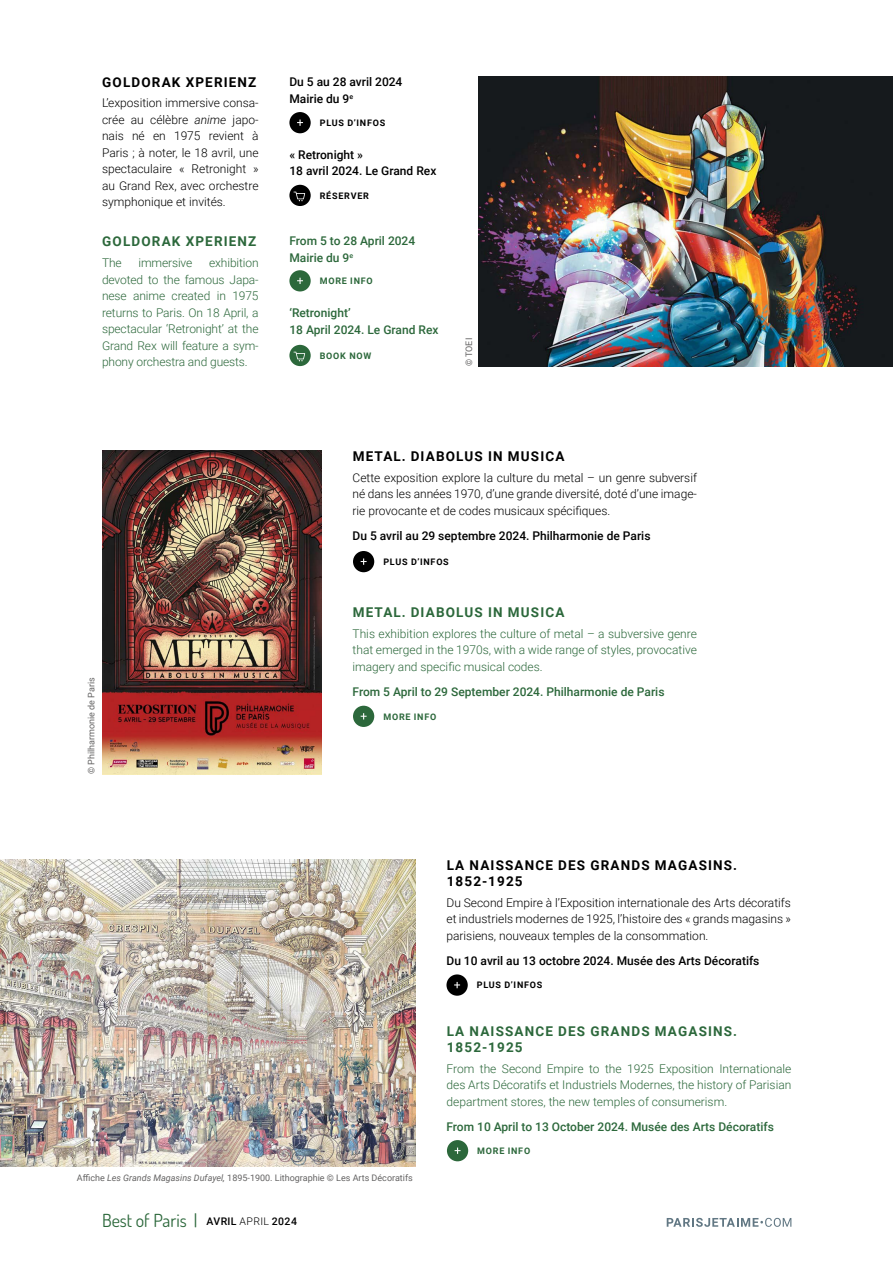
<style>
.page{position:relative;width:893px;height:1263px;background:#fff}
.page>*{position:absolute;margin:0;border:0;box-sizing:border-box;transform-origin:0 0}
.t1{font:18px "Dosis";color:#2c683b}
.t2{font:700 13.5px/16.5px "Roboto";letter-spacing:.085em;color:#000}
.t3{font:700 13.5px/16.5px "Roboto";letter-spacing:.085em;color:#2c683b}
.t4{font:300 12px/16.5px "Roboto";color:#000;text-align:justify}
.t5{font:300 12px/16.5px "Roboto";color:#2c683b;text-align:justify}
.t6{font:500 12px/16.5px "Roboto";color:#2c683b}
.t7{font:500 12px/16.5px "Roboto";color:#000}
.t8{font:9px "Roboto";color:#646363}
.t9{font:700 9px "Roboto";letter-spacing:.085em;color:#000}
.t10{font:700 9px "Roboto";letter-spacing:.085em;color:#2c683b}
.s1{font-style:italic}
.s2{font-family:"Roboto";font-weight:500;font-size:10.5px;color:#000}
.s3{font-family:"Roboto";font-weight:300;font-size:10.5px;color:#000}
</style>
<div class="page">
<svg style="left:667px;top:1218px;width:124px;height:9px"></svg>
<div style="left:353px;top:551px;width:21px;height:21px;background:#000;border-radius:50%"></div>
<svg style="left:361px;top:558px;width:6px;height:7px"></svg>
<div style="left:353px;top:706px;width:21px;height:21px;background:#2c683b;border-radius:50%"></div>
<svg style="left:361px;top:713px;width:6px;height:6px"></svg>
<img style="left:102px;top:451px;width:219px;height:323px">
<img style="left:478px;top:77px;width:415px;height:289px">
<img style="left:0;top:860px;width:415px;height:306px">
<div style="left:289px;top:270px;width:22px;height:21px;background:#2c683b;border-radius:50%"></div>
<svg style="left:297px;top:278px;width:6px;height:6px"></svg>
<div style="left:446px;top:974px;width:22px;height:22px;background:#000;border-radius:50%"></div>
<svg style="left:454px;top:982px;width:6px;height:6px"></svg>
<div style="left:447px;top:1140px;width:21px;height:21px;background:#2c683b;border-radius:50%"></div>
<svg style="left:455px;top:1147px;width:6px;height:7px"></svg>
<div style="left:289px;top:112px;width:22px;height:21px;background:#000;border-radius:50%"></div>
<svg style="left:297px;top:120px;width:6px;height:6px"></svg>
<div style="left:289px;top:185px;width:22px;height:21px;background:#000;border-radius:50%"></div>
<svg style="left:293px;top:192px;width:12px;height:9px"></svg>
<div style="left:289px;top:345px;width:22px;height:21px;background:#2c683b;border-radius:50%"></div>
<svg style="left:293px;top:352px;width:12px;height:9px"></svg>
<p class="t2" style="left:102px;top:73px;width:156px">GOLDORAK XPERIENZ</p>
<p class="t4" style="left:102px;top:94px;width:158px">L’exposition immersive consa&shy;crée au célèbre <span class="s1">anime</span> japo&shy;nais né en 1975 revient à Paris ; à noter, le 18 avril, une spectaculaire « Retronight » au Grand Rex, avec orchestre symphonique et invités.</p>
<p class="t3" style="left:102px;top:233px;width:156px">GOLDORAK XPERIENZ</p>
<p class="t5" style="left:102px;top:254px;width:21px">The</p>
<p class="t5" style="left:139px;top:254px;width:55px">immersive</p>
<p class="t5" style="left:102px;top:254px;width:158px;text-indent:107px">exhibition devoted to the famous Japa&shy;nese anime created in 1975 returns to Paris. On 18 April, a spectacular ‘Retronight’ at the Grand Rex will feature a sym&shy;phony orchestra and guests.</p>
<p class="t7" style="left:289px;top:73px;width:115px">Du 5 au 28 avril 2024<br>Mairie du 9<sup>e</sup></p>
<p class="t9" style="left:320px;top:117px;width:67px">PLUS D’INFOS</p>
<p class="t7" style="left:289px;top:146px;width:148px">« Retronight »<br>18 avril 2024. Le Grand Rex</p>
<p class="t9" style="left:320px;top:189px;width:51px">RÉSERVER</p>
<p class="t6" style="left:289px;top:232px;width:127px">From 5 to 28 April 2024<br>Mairie du 9<sup>e</sup></p>
<p class="t10" style="left:320px;top:275px;width:54px">MORE INFO</p>
<p class="t6" style="left:289px;top:304px;width:151px">‘Retronight’<br>18 April 2024. Le Grand Rex</p>
<p class="t10" style="left:320px;top:349px;width:53px">BOOK NOW</p>
<p class="t8" style="left:462px;top:366px;width:30px;rotate:-90deg">© TOEI</p>
<p class="t8" style="left:85px;top:774px;width:98px;rotate:-90deg">© Philharmonie de Paris</p>
<p class="t2" style="left:353px;top:447px;width:213px">METAL. DIABOLUS IN MUSICA</p>
<p class="t4" style="left:353px;top:469px;width:346px">Cette exposition explore la culture du metal – un genre subversif né dans les années 1970, d’une grande diversité, doté d’une image&shy;rie provocante et de codes musicaux spécifiques.</p>
<p class="t7" style="left:353px;top:527px;width:299px">Du 5 avril au 29 septembre 2024. Philharmonie de Paris</p>
<p class="t9" style="left:383px;top:555px;width:67px">PLUS D’INFOS</p>
<p class="t3" style="left:353px;top:603px;width:213px">METAL. DIABOLUS IN MUSICA</p>
<p class="t5" style="left:353px;top:625px;width:346px">This exhibition explores the culture of metal – a subversive genre that emerged in the 1970s, with a wide range of styles, provocative imagery and specific musical codes.</p>
<p class="t6" style="left:353px;top:683px;width:313px">From 5 April to 29 September 2024. Philharmonie de Paris</p>
<p class="t10" style="left:383px;top:710px;width:54px">MORE INFO</p>
<p class="t2" style="left:447px;top:856px;width:292px">LA NAISSANCE DES GRANDS MAGASINS.<br>1852-1925</p>
<p class="t4" style="left:446px;top:894px;width:346px">Du Second Empire à l’Exposition internationale des Arts décoratifs et industriels modernes de 1925, l’histoire des « grands magasins » parisiens, nouveaux temples de la consommation.</p>
<p class="t7" style="left:446px;top:952px;width:314px">Du 10 avril au 13 octobre 2024. Musée des Arts Décoratifs</p>
<p class="t9" style="left:477px;top:979px;width:67px">PLUS D’INFOS</p>
<p class="t3" style="left:447px;top:1022px;width:292px">LA NAISSANCE DES GRANDS MAGASINS.<br>1852-1925</p>
<p class="t5" style="left:446px;top:1060px;width:346px">From the Second Empire to the 1925 Exposition Internationale des Arts Décoratifs et Industriels Modernes, the history of Parisian department stores, the new temples of consumerism.</p>
<p class="t6" style="left:446px;top:1118px;width:329px">From 10 April to 13 October 2024. Musée des Arts Décoratifs</p>
<p class="t10" style="left:477px;top:1144px;width:54px">MORE INFO</p>
<p class="t8" style="left:77px;top:1171px;width:337px">Affiche <span class="s1">Les Grands Magasins Dufayel,</span> 1895-1900. Lithographie © Les Arts Décoratifs</p>
<h1 class="t1" style="left:102px;top:1207px;width:196px">Best of Paris | <span class="s2">AVRIL</span> <span class="s3">APRIL</span> <span class="s2">2024</span></h1>
</div>
